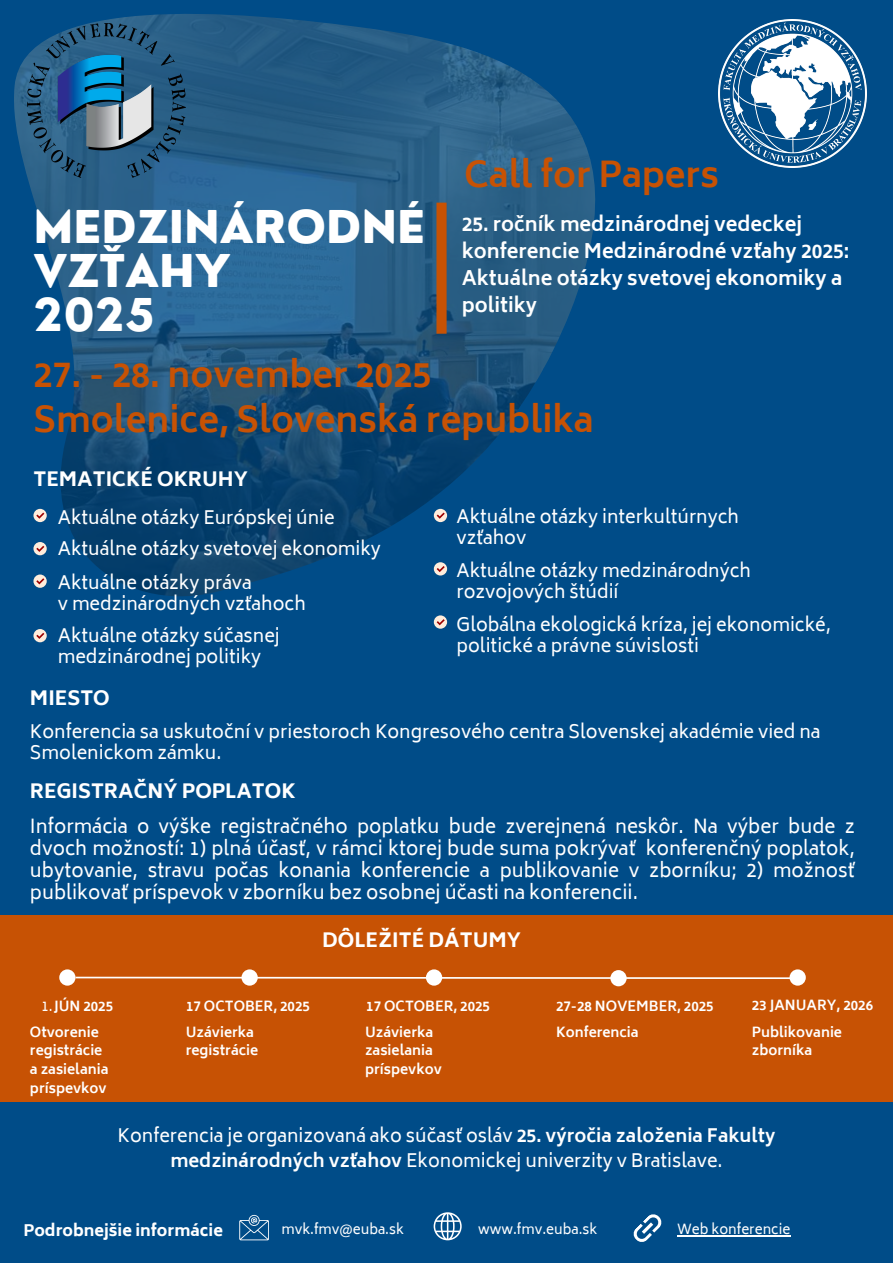
<style>
.page{position:relative;width:893px;height:1263px;background:#004c88}
.page>*{position:absolute;margin:0;border:0;box-sizing:border-box;transform-origin:0 0}
.t1{font:800 44.03px/43.9px "Nourd";color:#fff}
.t2{font:700 34.5px/44.4px "Biryani";color:#c75204}
.t3{font:700 19.5px/27px "Biryani";color:#fff}
.t4{font:800 19.5px "Biryani";color:#fff}
.t5{font:18.75px/21.9px "Biryani";color:#fff;text-align:justify}
.t6{font:18px/21.4px "Biryani";color:#fff}
.t7{font:800 15.75px "Biryani";color:#fff}
.t8{font:700 13.5px/18.6px "Biryani";color:#fff}
.t9{font:13.5px "Biryani";color:#fff}
.s1{font-weight:400}
.s2{font-weight:700}
</style>
<div class="page">
<img style="left:14px;top:14px;width:581px;height:582px">
<svg style="left:33px;top:509px;width:14px;height:13px"></svg>
<svg style="left:36px;top:512px;width:8px;height:7px"></svg>
<div style="left:33px;top:542px;width:14px;height:13px;background:#ffeddc;border-radius:50%"></div>
<svg style="left:36px;top:546px;width:8px;height:6px"></svg>
<svg style="left:33px;top:574px;width:14px;height:14px"></svg>
<svg style="left:36px;top:578px;width:8px;height:6px"></svg>
<svg style="left:33px;top:629px;width:14px;height:13px"></svg>
<svg style="left:36px;top:633px;width:8px;height:6px"></svg>
<div style="left:0;top:915px;width:893px;height:186px;background:#c75204"></div>
<svg style="left:75px;top:976px;width:714px;height:4px"></svg>
<div style="left:59px;top:969px;width:16px;height:17px;background:#fff;border-radius:50%"></div>
<div style="left:241px;top:969px;width:17px;height:17px;background:#fff;border-radius:50%"></div>
<div style="left:426px;top:969px;width:16px;height:17px;background:#fff;border-radius:50%"></div>
<div style="left:610px;top:970px;width:16px;height:16px;background:#fff;border-radius:50%"></div>
<div style="left:789px;top:969px;width:17px;height:17px;background:#fff;border-radius:50%"></div>
<svg style="left:633px;top:1214px;width:29px;height:28px"></svg>
<div style="left:436px;top:203px;width:10px;height:131px;background:#c75204"></div>
<img style="left:719px;top:20px;width:148px;height:147px">
<img style="left:28px;top:24px;width:158px;height:153px">
<div style="left:434px;top:509px;width:13px;height:13px;background:#ffeddc;border-radius:50%"></div>
<svg style="left:437px;top:512px;width:8px;height:7px"></svg>
<div style="left:434px;top:562px;width:13px;height:13px;background:#ffeddc;border-radius:50%"></div>
<svg style="left:437px;top:566px;width:8px;height:6px"></svg>
<div style="left:434px;top:615px;width:13px;height:14px;background:#ffeddc;border-radius:50%"></div>
<svg style="left:437px;top:619px;width:8px;height:6px"></svg>
<svg style="left:239px;top:1215px;width:30px;height:25px"></svg>
<svg style="left:433px;top:1212px;width:29px;height:28px"></svg>
<hr style="left:677px;top:1235px;width:113px;height:1px;background:#fff">
<p class="t1" style="left:33px;top:204px;width:393px">MEDZINÁRODNÉ<br>VZŤAHY<br>2025</p>
<p class="t2" style="left:464px;top:153px;width:256px">Call for Papers</p>
<h3 class="t3" style="left:462px;top:211px;width:389px">25. ročník medzinárodnej vedeckej konferencie Medzinárodné vzťahy 2025:<br>Aktuálne otázky svetovej ekonomiky a politiky</h3>
<h5 class="t2" style="left:33px;top:353px;width:562px">27. - 28. november 2025<br>Smolenice, Slovenská republika</h5>
<p class="t4" style="left:33px;top:468px;width:216px">TEMATICKÉ OKRUHY</p>
<h1 class="t6" style="left:58px;top:507px;width:278px">Aktuálne otázky Európskej únie</h1>
<p class="t6" style="left:58px;top:538px;width:324px">Aktuálne otázky svetovej ekonomiky</p>
<h2 class="t6" style="left:58px;top:572px;width:250px">Aktuálne otázky práva<br>v medzinárodných vzťahoch</h2>
<h3 class="t6" style="left:58px;top:625px;width:223px">Aktuálne otázky súčasnej medzinárodnej politiky</h3>
<p class="t4" style="left:30px;top:687px;width:81px">MIESTO</p>
<h3 class="t6" style="left:456px;top:506px;width:284px">Aktuálne otázky interkultúrnych vzťahov</h3>
<h5 class="t6" style="left:456px;top:560px;width:296px">Aktuá lne otázky medziná rodných rozvojových štú dií</h5>
<h3 class="t6" style="left:456px;top:614px;width:376px">Globá lna ekologická kríza, jej ekonomické, politické a právne súvislosti</h3>
<p class="t6" style="left:30px;top:721px;width:792px">Konferencia sa uskutoční v priestoroch Kongresového centra Slovenskej akadémie vied na<br>Smolenickom zámku.</p>
<h5 class="t4" style="left:30px;top:780px;width:267px">REGISTRAČNÝ POPLATOK</h5>
<p class="t5" style="left:30px;top:816px;width:826px">Informácia o výške registračného poplatku bude zverejnená neskôr. Na výber bude z dvoch možností: 1) plná účasť, v rámci ktorej bude suma pokrývať konferenčný poplatok, ubytovanie, stravu počas konania konferencie a publikovanie v zborníku; 2) možnosť publikovať príspevok v zborníku bez osobnej účasti na konferencii.</p>
<p class="t4" style="left:322px;top:928px;width:200px">DÔLEŽITÉ DÁTUMY</p>
<h4 class="t8" style="left:41px;top:997px;width:73px"><span class="s1">1.</span>JÚN 2025</h4>
<h5 class="t8" style="left:186px;top:997px;width:125px">17 OCTOBER, 2025</h5>
<h5 class="t8" style="left:366px;top:997px;width:125px">17 OCTOBER, 2025</h5>
<h5 class="t8" style="left:556px;top:997px;width:159px">27-28 NOVEMBER, 2025</h5>
<p class="t8" style="left:752px;top:996px;width:123px">23 JANUARY, 2026</p>
<h5 class="t8" style="left:30px;top:1023px;width:74px">Otvorenie registrácie</h5>
<p class="t8" style="left:30px;top:1060px;width:80px">a zasielania príspevkov</p>
<p class="t8" style="left:186px;top:1023px;width:74px">Uzávierka registrácie</p>
<p class="t8" style="left:365px;top:1023px;width:78px">Uzávierka zasielania príspevkov</p>
<p class="t8" style="left:556px;top:1023px;width:84px">Konferencia</p>
<h2 class="t8" style="left:752px;top:1022px;width:92px">Publikovanie zborníka</h2>
<h5 class="t6" style="left:118px;top:1124px;width:659px;line-height:24.8px;text-align:center">Konferencia je organizovaná ako súčasť osláv <span class="s2">25. výročia založenia Fakulty medzinárodných vzťahov</span> Ekonomickej univerzity v Bratislave.</h5>
<h5 class="t7" style="left:24px;top:1221px;width:201px">Podrobnejšie informácie</h5>
<p class="t9" style="left:281px;top:1221px;width:124px">mvk.fmv@euba.sk</p>
<p class="t9" style="left:478px;top:1221px;width:121px">www.fmv.euba.sk</p>
<p class="t9" style="left:677px;top:1221px;width:115px">Web konferencie</p>
</div>
